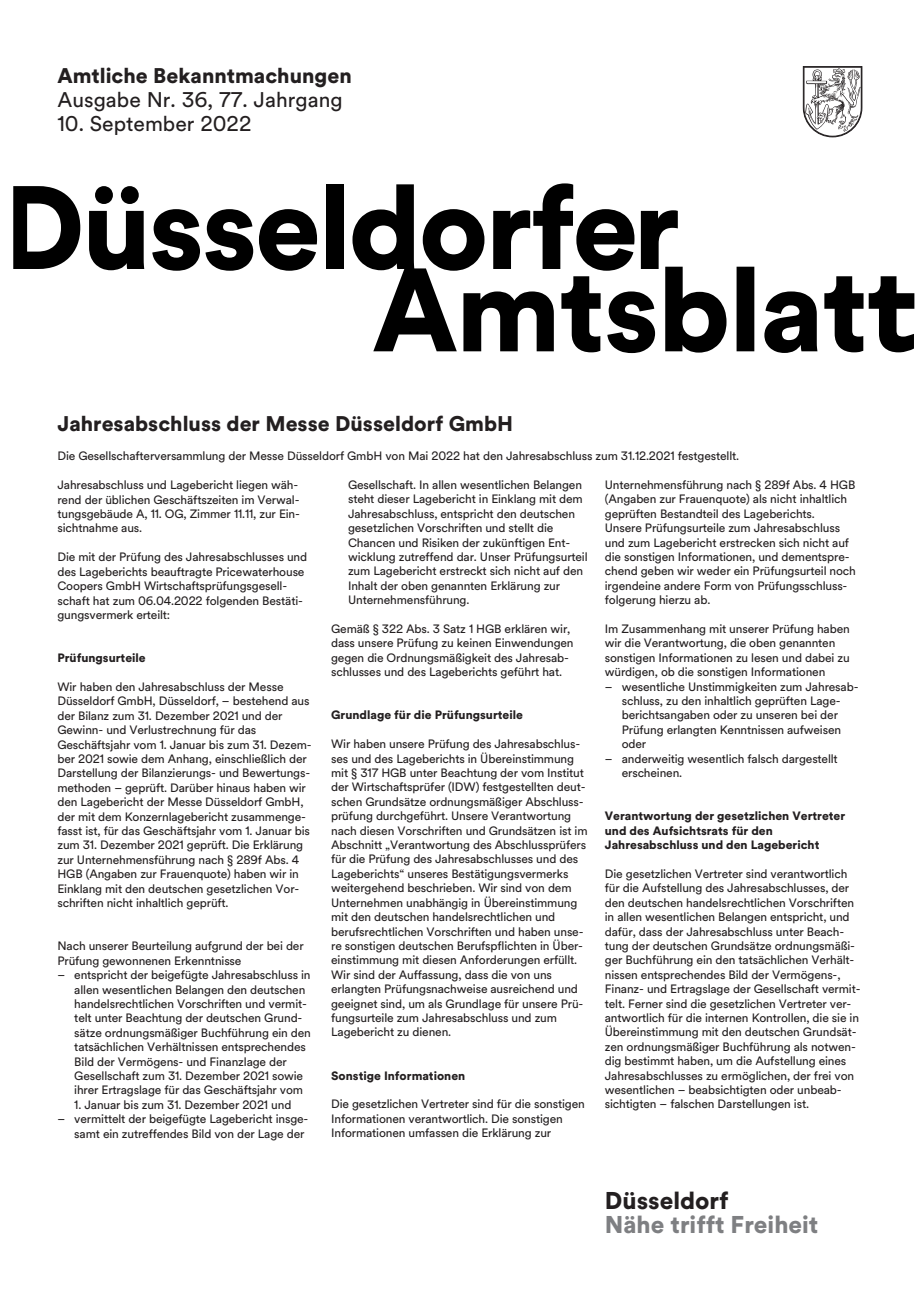
<style>
.page{position:relative;width:919px;height:1289px;background:#fff}
.page>*{position:absolute;margin:0;border:0;box-sizing:border-box;transform-origin:0 0}
.t1{font:900 24px "Duesseldorf Circular TT";color:#7e7f82}
.t2{font:900 24px "Duesseldorf Circular TT";color:#231f20}
.t3{font:900 21px "Duesseldorf Circular TT";color:#231f20}
.t4{font:21px "Duesseldorf Circular TT";color:#231f20}
.t5{font:12px/14.4px "Duesseldorf Circular TT";letter-spacing:-.015em;color:#231f20}
.t6{font:900 12px/14.4px "Duesseldorf Circular TT";color:#231f20}
</style>
<div class="page">
<svg style="left:13px;top:186px;width:67px;height:83px"></svg>
<svg style="left:89px;top:211px;width:55px;height:59px"></svg>
<svg style="left:152px;top:209px;width:101px;height:62px"></svg>
<svg style="left:259px;top:209px;width:58px;height:62px"></svg>
<div style="left:326px;top:184px;width:18px;height:85px;background:#000"></div>
<svg style="left:352px;top:183px;width:562px;height:170px"></svg>
<svg style="left:95px;top:186px;width:18px;height:18px"></svg>
<svg style="left:121px;top:186px;width:18px;height:18px"></svg>
<svg style="left:803px;top:67px;width:58px;height:70px"></svg>
<h2 class="t3" style="left:57px;top:67px;width:296px">Amtliche Bekanntmachungen</h2>
<h2 class="t4" style="left:57px;top:91px;width:287px">Ausgabe Nr. 36, 77. Jahrgang</h2>
<h2 class="t4" style="left:57px;top:115px;width:195px">10. September 2022</h2>
<h2 class="t3" style="left:57px;top:416px;width:457px">Jahresabschluss der Messe Düsseldorf GmbH</h2>
<p class="t5" style="left:57px;top:450px;width:683px">Die Gesellschafterversammlung der Messe Düsseldorf GmbH von Mai 2022 hat den Jahresabschluss zum 31.12.2021 festgestellt.</p>
<p class="t5" style="left:348px;top:478px;width:241px">Gesellschaft. In allen wesentlichen Belangen steht dieser Lagebericht in Einklang mit dem Jahresabschluss, entspricht den deutschen gesetzlichen Vorschriften und stellt die Chancen und Risiken der zukünftigen Ent&shy;wicklung zutreffend dar. Unser Prüfungsurteil zum Lagebericht erstreckt sich nicht auf den Inhalt der oben genannten Erklärung zur Unternehmensführung.</p>
<p class="t5" style="left:331px;top:622px;width:244px">Gemäß § 322 Abs. 3 Satz 1 HGB erklären wir, dass unsere Prüfung zu keinen Einwendungen gegen die Ordnungsmäßigkeit des Jahresab&shy;schlusses und des Lageberichts geführt hat.</p>
<p class="t6" style="left:331px;top:709px;width:193px">Grundlage für die Prüfungsurteile</p>
<p class="t5" style="left:331px;top:738px;width:258px">Wir haben unsere Prüfung des Jahresabschlus&shy;ses und des Lageberichts in Übereinstimmung mit § 317 HGB unter Beachtung der vom Institut der Wirtschaftsprüfer (IDW) festgestellten deut&shy;schen Grundsätze ordnungsmäßiger Abschluss&shy;prüfung durchgeführt. Unsere Verantwortung nach diesen Vorschriften und Grundsätzen ist im Abschnitt „Verantwortung des Abschlussprüfers für die Prüfung des Jahresabschlusses und des Lageberichts“ unseres Bestätigungsvermerks weitergehend beschrieben. Wir sind von dem Unternehmen unabhängig in Übereinstimmung mit den deutschen handelsrechtlichen und berufsrechtlichen Vorschriften und haben unse&shy;re sonstigen deutschen Berufspflichten in Über&shy;einstimmung mit diesen Anforderungen erfüllt.<br>Wir sind der Auffassung, dass die von uns erlangten Prüfungsnachweise ausreichend und geeignet sind, um als Grundlage für unsere Prü&shy;fungsurteile zum Jahresabschluss und zum Lagebericht zu dienen.</p>
<p class="t6" style="left:331px;top:1069px;width:136px">Sonstige Informationen</p>
<p class="t5" style="left:331px;top:1098px;width:255px">Die gesetzlichen Vertreter sind für die sonstigen<br>Informationen verantwortlich. Die sonstigen<br>Informationen umfassen die Erklärung zur</p>
<p class="t5" style="left:604px;top:478px;width:252px">Unternehmensführung nach § 289f Abs. 4 HGB (Angaben zur Frauenquote) als nicht inhaltlich geprüften Bestandteil des Lageberichts.<br>Unsere Prüfungsurteile zum Jahresabschluss und zum Lagebericht erstrecken sich nicht auf die sonstigen Informationen, und dementspre&shy;chend geben wir weder ein Prüfungsurteil noch irgendeine andere Form von Prüfungsschluss&shy;folgerung hierzu ab.</p>
<p class="t5" style="left:604px;top:622px;width:246px">Im Zusammenhang mit unserer Prüfung haben wir die Verantwortung, die oben genannten sonstigen Informationen zu lesen und dabei zu würdigen, ob die sonstigen Informationen</p>
<p class="t5" style="left:621px;top:680px;width:238px;text-indent:-17px">– wesentliche Unstimmigkeiten zum Jahresab&shy;schluss, zu den inhaltlich geprüften Lage&shy;berichtsangaben oder zu unseren bei der Prüfung erlangten Kenntnissen aufweisen oder</p>
<p class="t5" style="left:621px;top:752px;width:217px;text-indent:-17px">– anderweitig wesentlich falsch dargestellt erscheinen.</p>
<p class="t6" style="left:604px;top:810px;width:242px">Verantwortung der gesetzlichen Vertreter und des Aufsichtsrats für den<br>Jahresabschluss und den Lagebericht</p>
<p class="t5" style="left:604px;top:867px;width:257px">Die gesetzlichen Vertreter sind verantwortlich für die Aufstellung des Jahresabschlusses, der den deutschen handelsrechtlichen Vorschriften in allen wesentlichen Belangen entspricht, und dafür, dass der Jahresabschluss unter Beach&shy;tung der deutschen Grundsätze ordnungsmäßi&shy;ger Buchführung ein den tatsächlichen Verhält&shy;nissen entsprechendes Bild der Vermögens-, Finanz- und Ertragslage der Gesellschaft vermit&shy;telt. Ferner sind die gesetzlichen Vertreter ver&shy;antwortlich für die internen Kontrollen, die sie in Übereinstimmung mit den deutschen Grundsät&shy;zen ordnungsmäßiger Buchführung als notwen&shy;dig bestimmt haben, um die Aufstellung eines Jahresabschlusses zu ermöglichen, der frei von wesentlichen – beabsichtigten oder unbeab&shy;sichtigten – falschen Darstellungen ist.</p>
<p class="t5" style="left:57px;top:479px;width:244px">Jahresabschluss und Lagebericht liegen wäh&shy;rend der üblichen Geschäftszeiten im Verwal&shy;tungsgebäude A, 11. OG, Zimmer 11.11, zur Ein&shy;sichtnahme aus.</p>
<p class="t5" style="left:57px;top:551px;width:251px">Die mit der Prüfung des Jahresabschlusses und des Lageberichts beauftragte Pricewaterhouse Coopers GmbH Wirtschaftsprüfungsgesell&shy;schaft hat zum 06.04.2022 folgenden Bestäti&shy;gungsvermerk erteilt:</p>
<p class="t6" style="left:57px;top:651px;width:90px">Prüfungsurteile</p>
<p class="t5" style="left:57px;top:680px;width:256px">Wir haben den Jahresabschluss der Messe Düsseldorf GmbH, Düsseldorf, – bestehend aus der Bilanz zum 31. Dezember 2021 und der Gewinn- und Verlustrechnung für das Geschäftsjahr vom 1. Januar bis zum 31. Dezem&shy;ber 2021 sowie dem Anhang, einschließlich der Darstellung der Bilanzierungs- und Bewertungs&shy;methoden – geprüft. Darüber hinaus haben wir den Lagebericht der Messe Düsseldorf GmbH, der mit dem Konzernlagebericht zusammenge&shy;fasst ist, für das Geschäftsjahr vom 1. Januar bis zum 31. Dezember 2021 geprüft. Die Erklärung zur Unternehmensführung nach § 289f Abs. 4<br>HGB (Angaben zur Frauenquote) haben wir in Einklang mit den deutschen gesetzlichen Vor&shy;schriften nicht inhaltlich geprüft.</p>
<p class="t5" style="left:57px;top:939px;width:248px">Nach unserer Beurteilung aufgrund der bei der<br>Prüfung gewonnenen Erkenntnisse</p>
<p class="t5" style="left:74px;top:968px;width:238px;text-indent:-17px">– entspricht der beigefügte Jahresabschluss in allen wesentlichen Belangen den deutschen handelsrechtlichen Vorschriften und vermit&shy;telt unter Beachtung der deutschen Grund&shy;sätze ordnungsmäßiger Buchführung ein den tatsächlichen Verhältnissen entsprechendes Bild der Vermögens- und Finanzlage der Gesellschaft zum 31. Dezember 2021 sowie ihrer Ertragslage für das Geschäftsjahr vom</p>
<p class="t5" style="left:74px;top:1098px;width:218px">1. Januar bis zum 31. Dezember 2021 und</p>
<p class="t5" style="left:74px;top:1112px;width:236px;text-indent:-17px">– vermittelt der beigefügte Lagebericht insge&shy;samt ein zutreffendes Bild von der Lage der</p>
<h1 class="t2" style="left:604px;top:1191px;width:125px">Düsseldorf</h1>
<h1 class="t1" style="left:604px;top:1215px;width:215px">Nähe trifft Freiheit</h1>
</div>
